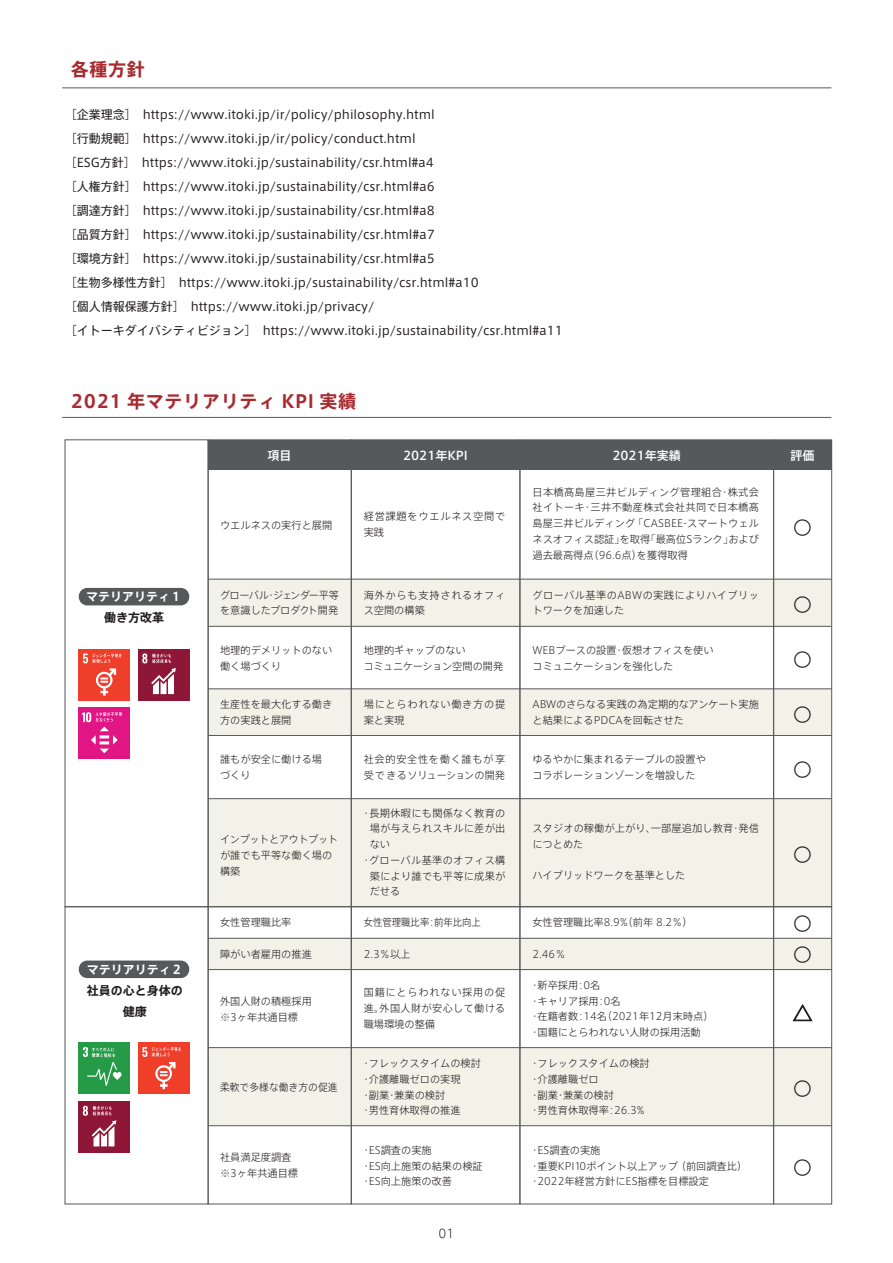
<style>
.page{position:relative;width:893px;height:1263px;background:#fff}
.page>*{position:absolute;margin:0;border:0;box-sizing:border-box;transform-origin:0 0}
.t1{font:300 19.5px/30.9px "Axis Std";color:#231f20}
.t2{font:700 18px "Axis Std";letter-spacing:.04em;color:#a72b30}
.t3{font:12px/24px "Axis Std";color:#231f20}
.t4{font:500 12px "Axis Std";color:#fff}
.t5{font:700 12px "Axis Std";color:#fff}
.t6{font:700 12px/21px "Axis Std";color:#231f20;text-align:center}
.t7{font:300 12px "Axis Std";color:#231f20}
.t8{font:300 10.2px/15.8px "Axis Std";color:#231f20}
.t9{font:300 10.2px/15.8px "Axis Std";letter-spacing:.075em;color:#231f20}
.t10{font:300 10.2px/15.8px "Axis Std";letter-spacing:-.02em;color:#231f20}
.t11{font:300 10.2px "Axis Std";letter-spacing:.025em;color:#231f20}
.t12{font:300 10.2px/15.8px "Axis Std";letter-spacing:.04em;color:#231f20}
.t13{font:300 10.2px/15.8px "Axis Std";letter-spacing:.065em;color:#231f20}
.t14{font:300 10.2px "Axis Std";letter-spacing:.03em;color:#231f20}
.t15{font:300 10.2px "Axis Std";color:#231f20;scale:.92 1}
.t16{font:300 10.2px "Axis Std";color:#231f20;scale:.96 1}
</style>
<div class="page">
<div style="left:208px;top:440px;width:624px;height:29px;background:#57585a"></div>
<div style="left:208px;top:579px;width:624px;height:47px;background:#f2f2e9"></div>
<div style="left:208px;top:689px;width:624px;height:46px;background:#f2f2e9"></div>
<div style="left:208px;top:938px;width:624px;height:31px;background:#f2f2e9"></div>
<div style="left:208px;top:1048px;width:624px;height:78px;background:#f2f2e9"></div>
<div style="left:208px;top:799px;width:624px;height:108px;background:#f2f2e9"></div>
<div style="left:208px;top:469px;width:143px;height:438px;border:1px solid #57585a"></div>
<div style="left:351px;top:469px;width:169px;height:438px;border:1px solid #57585a"></div>
<div style="left:773px;top:469px;width:59px;height:438px;border:1px solid #57585a"></div>
<div style="left:208px;top:906px;width:143px;height:298px;border:1px solid #57585a"></div>
<div style="left:351px;top:906px;width:169px;height:298px;border:1px solid #57585a"></div>
<div style="left:520px;top:906px;width:254px;height:298px;border:1px solid #57585a"></div>
<div style="left:773px;top:906px;width:59px;height:298px;border:1px solid #57585a"></div>
<hr style="left:62px;top:88px;width:769px;height:1px;background:#57585a">
<hr style="left:208px;top:579px;width:624px;height:1px;background:#57585a">
<hr style="left:208px;top:626px;width:624px;height:1px;background:#57585a">
<hr style="left:208px;top:938px;width:624px;height:1px;background:#57585a">
<hr style="left:208px;top:1047px;width:624px;height:1px;background:#57585a">
<hr style="left:208px;top:1125px;width:624px;height:1px;background:#57585a">
<hr style="left:208px;top:969px;width:624px;height:1px;background:#57585a">
<hr style="left:208px;top:689px;width:624px;height:1px;background:#57585a">
<hr style="left:208px;top:735px;width:624px;height:1px;background:#57585a">
<hr style="left:208px;top:798px;width:624px;height:1px;background:#57585a">
<div style="left:79px;top:960px;width:110px;height:18px;background:#57585a;border-radius:8px"></div>
<div style="left:79px;top:1043px;width:51px;height:51px;background:#269b47"></div>
<svg style="left:83px;top:1047px;width:39px;height:39px"></svg>
<div style="left:138px;top:1043px;width:51px;height:51px;background:#ef3e2a"></div>
<svg style="left:142px;top:1047px;width:39px;height:42px"></svg>
<div style="left:79px;top:1101px;width:51px;height:51px;background:#8e1737"></div>
<svg style="left:83px;top:1106px;width:33px;height:40px"></svg>
<svg style="left:793px;top:1004px;width:19px;height:17px"></svg>
<hr style="left:62px;top:417px;width:769px;height:1px;background:#57585a">
<div style="left:79px;top:588px;width:110px;height:17px;background:#57585a;border-radius:8px"></div>
<div style="left:79px;top:649px;width:51px;height:51px;background:#ef3e2a"></div>
<svg style="left:83px;top:653px;width:39px;height:43px"></svg>
<div style="left:138px;top:649px;width:51px;height:51px;background:#8e1737"></div>
<svg style="left:142px;top:653px;width:34px;height:41px"></svg>
<div style="left:79px;top:708px;width:51px;height:51px;background:#e11584"></div>
<svg style="left:82px;top:712px;width:40px;height:41px"></svg>
<h2 class="t2" style="left:71px;top:56px;width:76px">各種方針</h2>
<p class="t3" style="left:65px;top:102px;width:500px">［企業理念］　https://www.itoki.jp/ir/policy/philosophy.html<br>［行動規範］　https://www.itoki.jp/ir/policy/conduct.html<br>［ESG方針］　https://www.itoki.jp/sustainability/csr.html#a4<br>［人権方針］　https://www.itoki.jp/sustainability/csr.html#a6<br>［調達方針］　https://www.itoki.jp/sustainability/csr.html#a8<br>［品質方針］　https://www.itoki.jp/sustainability/csr.html#a7<br>［環境方針］　https://www.itoki.jp/sustainability/csr.html#a5<br>［生物多様性方針］　https://www.itoki.jp/sustainability/csr.html#a10<br>［個人情報保護方針］　https://www.itoki.jp/privacy/<br>［イトーキダイバシティビジョン］　https://www.itoki.jp/sustainability/csr.html#a11</p>
<h2 class="t2" style="left:71px;top:388px;width:287px">2021 年マテリアリティ KPI 実績</h2>
<p class="t5" style="left:86px;top:588px;width:98px">マテリアリティ１</p>
<p class="t6" style="left:104px;top:607px;width:61px">働き方改革</p>
<p class="t5" style="left:87px;top:960px;width:98px">マテリアリティ２</p>
<p class="t6" style="left:87px;top:979px;width:98px">社員の心と身体の健康</p>
<p class="t4" style="left:268px;top:446px;width:25px">項目</p>
<p class="t4" style="left:403px;top:446px;width:66px">2021年KPI</p>
<p class="t4" style="left:612px;top:446px;width:70px">2021年実績</p>
<p class="t4" style="left:791px;top:446px;width:25px">評価</p>
<p class="t8" style="left:220px;top:516px;width:114px">ウエルネスの実行と展開</p>
<p class="t9" style="left:364px;top:508px;width:143px">経営課題をウエルネス空間で実践</p>
<p class="t10" style="left:220px;top:586px;width:120px">グローバル・ジェンダー平等を意識したプロダクト開発</p>
<p class="t9" style="left:364px;top:586px;width:143px">海外からも支持されるオフィス空間の構築</p>
<p class="t8" style="left:220px;top:642px;width:114px">地理的デメリットのない働く場づくり</p>
<p class="t8" style="left:364px;top:642px;width:141px">地理的ギャップのない<br>コミュニケーション空間の開発</p>
<p class="t8" style="left:220px;top:696px;width:114px">生産性を最大化する働き方の実践と展開</p>
<p class="t9" style="left:364px;top:696px;width:143px">場にとらわれない働き方の提案と実現</p>
<p class="t8" style="left:220px;top:751px;width:103px">誰もが安全に働ける場づくり</p>
<p class="t13" style="left:364px;top:751px;width:143px">社会的安全性を働く誰もが享受できるソリューションの開発</p>
<p class="t10" style="left:220px;top:831px;width:119px">インプットとアウトプットが誰でも平等な働く場の構築</p>
<p class="t11" style="left:361px;top:805px;width:146px">・長期休暇にも関係なく教育の</p>
<p class="t11" style="left:370px;top:821px;width:137px">場が与えられスキルに差が出</p>
<p class="t8" style="left:370px;top:836px;width:22px">ない</p>
<p class="t14" style="left:361px;top:852px;width:146px">・グローバル基準のオフィス構</p>
<p class="t11" style="left:370px;top:868px;width:137px">築により誰でも平等に成果が</p>
<p class="t8" style="left:370px;top:883px;width:32px">だせる</p>
<p class="t8" style="left:532px;top:483px;width:228px;text-align:justify">日本橋髙島屋三井ビルディング管理組合・株式会社イトーキ・三井不動産株式会社共同で日本橋髙島屋三井ビルディング 「CASBEE-スマートウェルネスオフィス認証」を取得「最高位Sランク」および過去最高得点（96.6点）を獲得取得</p>
<p class="t12" style="left:532px;top:586px;width:228px">グローバル基準のABWの実践によりハイブリットワークを加速した</p>
<p class="t8" style="left:532px;top:642px;width:183px">WEBブースの設置・仮想オフィスを使いコミュニケーションを強化した</p>
<p class="t8" style="left:532px;top:696px;width:228px">ABWのさらなる実践の為定期的なアンケート実施と結果によるPDCAを回転させた</p>
<p class="t8" style="left:532px;top:751px;width:175px">ゆるやかに集まれるテーブルの設置やコラボレーションゾーンを増設した</p>
<p class="t8" style="left:532px;top:819px;width:228px">スタジオの稼働が上がり、一部屋追加し教育・発信につとめた</p>
<p class="t8" style="left:532px;top:867px;width:155px">ハイブリッドワークを基準とした</p>
<p class="t8" style="left:220px;top:914px;width:73px">女性管理職比率</p>
<p class="t15" style="left:364px;top:915px;width:129px">女性管理職比率：前年比向上</p>
<p class="t8" style="left:532px;top:914px;width:162px">女性管理職比率8.9%（前年 8.2％）</p>
<p class="t8" style="left:220px;top:945px;width:93px">障がい者雇用の推進</p>
<p class="t8" style="left:364px;top:945px;width:48px">2.3％以上</p>
<p class="t8" style="left:532px;top:945px;width:35px">2.46％</p>
<p class="t8" style="left:220px;top:992px;width:93px">外国人財の積極採用※3ヶ年共通目標</p>
<p class="t8" style="left:364px;top:984px;width:143px;text-align:justify">国籍にとらわれない採用の促進。外国人財が安心して働ける職場環境の整備</p>
<p class="t8" style="left:530px;top:977px;width:185px">・新卒採用：0名<br>・キャリア採用：0名<br>・在籍者数：14名（2021年12月末時点）・国籍にとらわれない人財の採用活動</p>
<p class="t16" style="left:220px;top:1079px;width:124px">柔軟で多様な働き方の促進</p>
<p class="t8" style="left:361px;top:1055px;width:121px">・フレックスタイムの検討・介護離職ゼロの実現<br>・副業・兼業の検討<br>・男性育休取得の推進</p>
<p class="t8" style="left:530px;top:1055px;width:121px">・フレックスタイムの検討・介護離職ゼロ<br>・副業・兼業の検討<br>・男性育休取得率：26.3%</p>
<p class="t8" style="left:220px;top:1149px;width:80px">社員満足度調査※3ヶ年共通目標</p>
<p class="t8" style="left:361px;top:1141px;width:123px">・ES調査の実施<br>・ES向上施策の結果の検証・ES向上施策の改善</p>
<p class="t8" style="left:530px;top:1141px;width:219px">・ES調査の実施<br>・重要KPI10ポイント以上アップ （前回調査比）・2022年経営方針にES指標を目標設定</p>
<p class="t7" style="left:439px;top:1224px;width:17px">01</p>
<h1 class="t1" style="left:793px;top:511px;width:21px">〇</h1>
<h1 class="t1" style="left:793px;top:588px;width:21px">〇</h1>
<h1 class="t1" style="left:793px;top:643px;width:21px">〇</h1>
<h1 class="t1" style="left:793px;top:698px;width:21px">〇</h1>
<h1 class="t1" style="left:793px;top:753px;width:21px">〇</h1>
<h1 class="t1" style="left:793px;top:838px;width:21px">〇</h1>
<h1 class="t1" style="left:793px;top:907px;width:21px">〇〇</h1>
<h1 class="t1" style="left:793px;top:1072px;width:21px">〇</h1>
<h1 class="t1" style="left:793px;top:1151px;width:21px">〇</h1>
</div>
